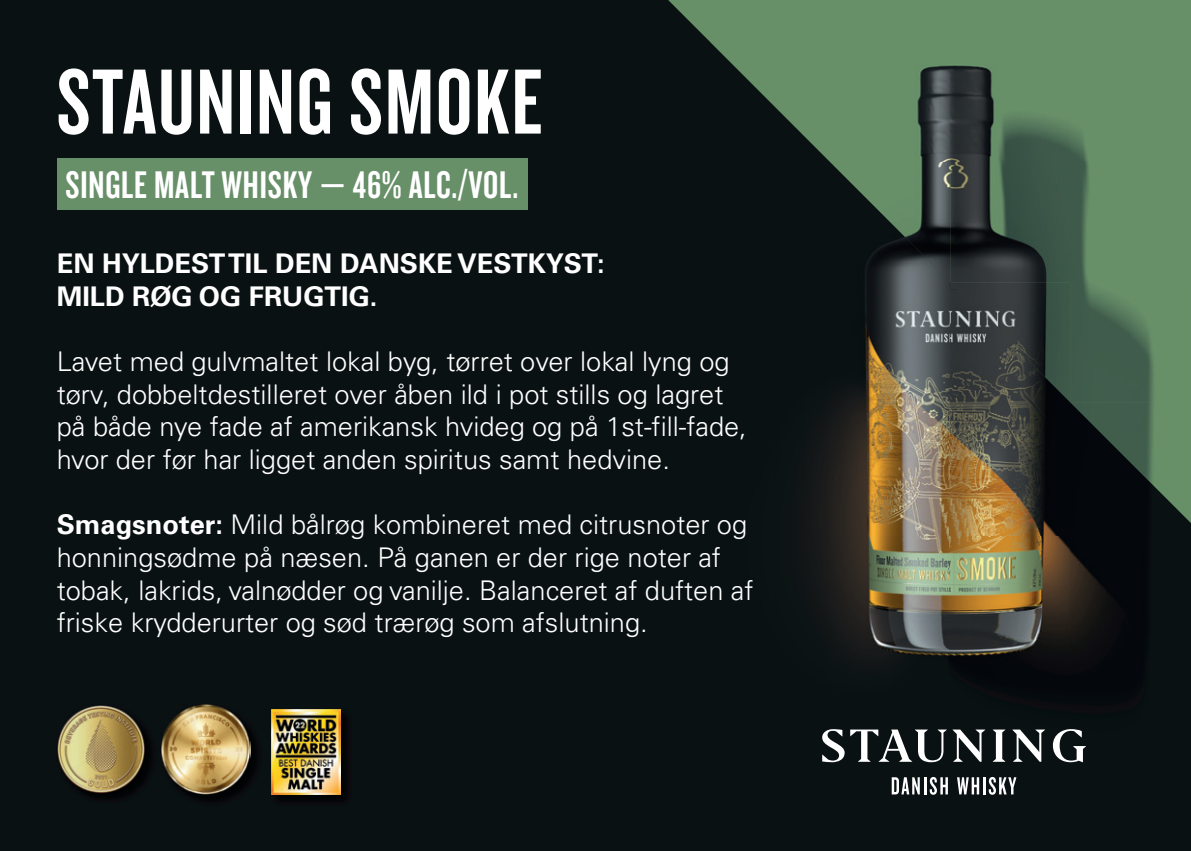
<style>
.page{position:relative;width:1191px;height:851px;background:#fff}
.page>*{position:absolute;margin:0;border:0;box-sizing:border-box;transform-origin:0 0}
.t1{font:96px "Knockout 48 Featherweight";letter-spacing:.02em;color:#fff}
.t2{font:40px "Knockout 48 Featherweight";letter-spacing:.02em;color:#fff}
.t3{font:300 27.2px/32.8px "Univers";color:#fff}
.t4{font:700 27.2px/32.8px "Univers";color:#fff}
.s1{font-weight:700}
</style>
<div class="page">
<div style="left:0;top:0;width:1191px;height:850px;background:#0a1112"></div>
<div style="left:668px;top:0;width:523px;height:42px;background:#678f68"></div>
<div style="left:808px;top:428px;width:20px;height:185px;background:#171919"></div>
<img style="left:828px;top:282px;width:121px;height:502px">
<img style="left:949px;top:289px;width:121px;height:490px">
<img style="left:1070px;top:523px;width:75px;height:240px">
<img style="left:710px;top:42px;width:481px;height:120px">
<img style="left:830px;top:162px;width:361px;height:120px">
<svg style="left:949px;top:281px;width:8px;height:8px"></svg>
<img style="left:950px;top:282px;width:241px;height:121px">
<img style="left:1070px;top:402px;width:121px;height:121px">
<svg style="left:822px;top:729px;width:22px;height:33px"></svg>
<svg style="left:850px;top:729px;width:96px;height:33px"></svg>
<svg style="left:952px;top:729px;width:33px;height:32px"></svg>
<svg style="left:992px;top:729px;width:13px;height:32px"></svg>
<svg style="left:1012px;top:729px;width:33px;height:32px"></svg>
<svg style="left:1053px;top:729px;width:33px;height:33px"></svg>
<svg style="left:891px;top:777px;width:28px;height:17px"></svg>
<hr style="left:923px;top:777px;width:3px;height:17px;background:#fff">
<svg style="left:929px;top:776px;width:19px;height:18px"></svg>
<svg style="left:957px;top:776px;width:59px;height:18px"></svg>
<img style="left:57px;top:704px;width:90px;height:90px">
<img style="left:187px;top:729px;width:70px;height:72px">
<img style="left:161px;top:704px;width:89px;height:90px">
<img style="left:271px;top:709px;width:76px;height:92px">
<img style="left:271px;top:709px;width:69px;height:85px">
<div style="left:57px;top:159px;width:470px;height:51px;background:#678f68"></div>
<h1 class="t1" style="left:57px;top:43px;width:487px">STAUNING SMOKE</h1>
<h2 class="t2" style="left:66px;top:161px;width:454px">SINGLE MALT WHISKY — 46% ALC./VOL.</h2>
<p class="t4" style="left:57px;top:247px;width:549px">EN HYLDEST TIL DEN DANSKE VESTKYST:<br>MILD RØG OG FRUGTIG.</p>
<p class="t3" style="left:57px;top:345px;width:691px">Lavet med gulvmaltet lokal byg, tørret over lokal lyng og tørv, dobbeltdestilleret over åben ild i pot stills og lagret på både nye fade af amerikansk hvideg og på 1st-fill-fade, hvor der før har ligget anden spiritus samt hedvine.</p>
<p class="t3" style="left:57px;top:508px;width:698px"><span class="s1">Smagsnoter:</span> Mild bålrøg kombineret med citrusnoter og honningsødme på næsen. På ganen er der rige noter af tobak, lakrids, valnødder og vanilje. Balanceret af duften af friske krydderurter og sød trærøg som afslutning.</p>
</div>
